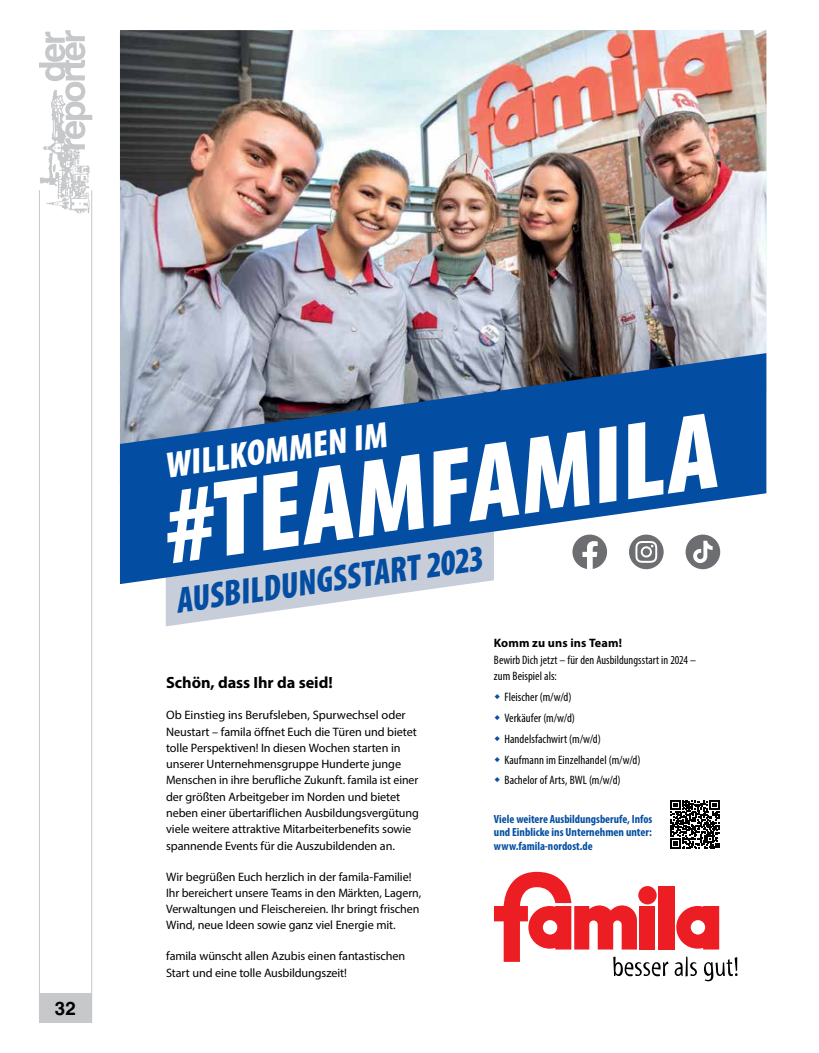
<style>
.page{position:relative;width:819px;height:1053px;background:#fff}
.page>*{position:absolute;margin:0;border:0;box-sizing:border-box;transform-origin:0 0}
.t1{font:900 condensed 109.88px "Myriad Pro";color:#fff}
.t2{font:900 condensed 36.62px "Myriad Pro";color:#034ea2;scale:.93 1}
.t3{font:900 condensed 36.62px "Myriad Pro";color:#fff}
.t4{font:700 18.75px "Helvetica LT Std";color:#000}
.t5{font:700 16.25px "Myriad Pro";letter-spacing:-.005em;color:#000}
.t6{font:12.25px/16.2px "Myriad Pro";letter-spacing:-.005em;color:#000}
.t7{font:condensed 12.25px/20.9px "Myriad Pro";letter-spacing:.005em;color:#000}
.t8{font:700 condensed 11.75px/13px "Myriad Pro";color:#034ea2;text-align:justify}
.s1{font-weight:700;font-stretch:normal}
</style>
<div class="page">
<div style="left:39px;top:993px;width:53px;height:29px;background:#c7c8ca"></div>
<hr style="left:91px;top:190px;width:1px;height:832px;background:#c7c8ca">
<hr style="left:39px;top:190px;width:1px;height:832px;background:#c7c8ca">
<img style="left:39px;top:149px;width:51px;height:65px">
<svg style="left:39px;top:30px;width:53px;height:119px"></svg>
<svg style="left:166px;top:584px;width:300px;height:42px"></svg>
<img style="left:120px;top:30px;width:646px;height:323px">
<svg style="left:120px;top:353px;width:646px;height:231px;background:#4978af"></svg>
<svg style="left:676px;top:906px;width:43px;height:43px"></svg>
<div style="left:658px;top:886px;width:16px;height:63px;background:#ed1d24"></div>
<svg style="left:494px;top:871px;width:174px;height:105px"></svg>
<svg style="left:674px;top:956px;width:22px;height:20px"></svg>
<svg style="left:704px;top:957px;width:33px;height:24px"></svg>
<div style="left:638px;top:886px;width:18px;height:18px;background:#ed1d24;border-radius:50%"></div>
<div style="left:629px;top:534px;width:34px;height:35px;background:#6d6e71;border-radius:50%"></div>
<svg style="left:635px;top:541px;width:22px;height:21px"></svg>
<div style="left:685px;top:534px;width:35px;height:35px;background:#6d6e71;border-radius:50%"></div>
<svg style="left:693px;top:540px;width:19px;height:23px"></svg>
<svg style="left:572px;top:534px;width:35px;height:35px"></svg>
<svg style="left:670px;top:800px;width:49px;height:48px"></svg>
<p class="t4" style="left:55px;top:996px;width:22px">32</p>
<p class="t1" style="left:151px;top:458px;width:559px;rotate:-8deg">#TEAMFAMILA</p>
<p class="t3" style="left:161px;top:442px;width:225px;rotate:-8deg">WILLKOMMEN IM</p>
<p class="t2" style="left:172px;top:577px;width:334px;rotate:-8deg">AUSBILDUNGSSTART 2023</p>
<p class="t5" style="left:166px;top:672px;width:168px">Schön, dass Ihr da seid!</p>
<p class="t6" style="left:166px;top:706px;width:254px">Ob Einstieg ins Berufsleben, Spurwechsel oder Neustart – famila öffnet Euch die Türen und bietet tolle Perspektiven! In diesen Wochen starten in unserer Unternehmensgruppe Hunderte junge Menschen in ihre berufliche Zukunft. famila ist einer der größten Arbeitgeber im Norden und bietet neben einer übertariflichen Ausbildungsvergütung viele weitere attraktive Mitarbeiterbenefits sowie spannende Events für die Auszubildenden an.</p>
<p class="t6" style="left:166px;top:868px;width:256px">Wir begrüßen Euch herzlich in der famila-Familie!<br>Ihr bereichert unsere Teams in den Märkten, Lagern, Verwaltungen und Fleischereien. Ihr bringt frischen Wind, neue Ideen sowie ganz viel Energie mit.</p>
<p class="t6" style="left:166px;top:947px;width:241px">famila wünscht allen Azubis einen fantastischen<br>Start und eine tolle Ausbildungszeit!</p>
<p class="t7" style="left:494px;top:635px;width:204px;line-height:16.2px"><span class="s1">Komm zu uns ins Team!<br></span>Bewirb Dich jetzt – für den Ausbildungsstart in 2024 – zum Beispiel als:</p>
<p class="t7" style="left:504px;top:686px;width:138px">Fleischer (m/w/d)<br>Verkäufer (m/w/d)<br>Handelsfachwirt (m/w/d)<br>Kaufmann im Einzelhandel (m/w/d)<br>Bachelor of Arts, BWL (m/w/d)</p>
<p class="t8" style="left:494px;top:812px;width:160px">Viele weitere Ausbildungsberufe, Infos und Einblicke ins Unternehmen unter: www.famila-nordost.de</p>
</div>
